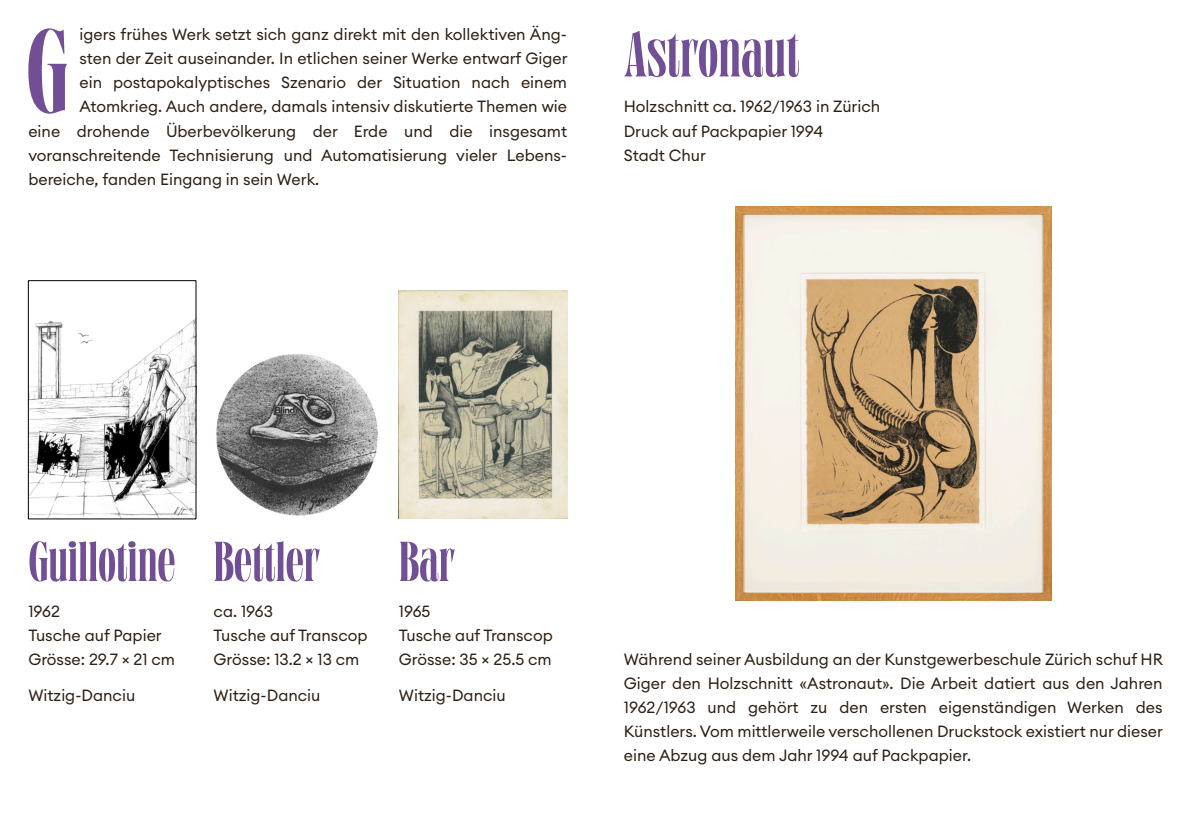
<style>
.page{position:relative;width:1191px;height:840px;background:#fff}
.page>*{position:absolute;margin:0;border:0;box-sizing:border-box;transform-origin:0 0}
.t1{font:118.4px "Grischel";color:#724f94}
.t2{font:64px "Grischel";color:#724f94}
.t3{font:56px "Grischel";letter-spacing:-.005em;color:#724f94}
.t4{font:16px "Euclid Circular A";color:#2e2014}
</style>
<div class="page">
<img style="left:30px;top:320px;width:164px;height:197px">
<div style="left:28px;top:280px;width:168px;height:239px;border:1px solid #000"></div>
<img style="left:216px;top:354px;width:162px;height:162px">
<img style="left:399px;top:290px;width:168px;height:228px">
<img style="left:735px;top:206px;width:316px;height:394px">
<p class="t1" style="left:26px;top:24px;width:44px">G</p>
<p class="t4" style="left:79px;top:27px;width:489px">igers frühes Werk setzt sich ganz direkt mit den kollektiven Äng-</p>
<p class="t4" style="left:79px;top:51px;width:489px">sten der Zeit auseinander. In etlichen seiner Werke entwarf Giger</p>
<p class="t4" style="left:79px;top:75px;width:489px">ein postapokalyptisches Szenario der Situation nach einem</p>
<p class="t4" style="left:79px;top:99px;width:489px">Atomkrieg. Auch andere, damals intensiv diskutierte Themen wie</p>
<p class="t4" style="left:28px;top:123px;width:540px">eine drohende Überbevölkerung der Erde und die insgesamt</p>
<p class="t4" style="left:28px;top:147px;width:540px">voranschreitende Technisierung und Automatisierung vieler Lebens-</p>
<p class="t4" style="left:28px;top:171px;width:292px">bereiche, fanden Eingang in sein Werk.</p>
<p class="t2" style="left:624px;top:28px;width:177px">Astronaut</p>
<p class="t4" style="left:624px;top:99px;width:258px">Holzschnitt ca. 1962/1963 in Zürich</p>
<p class="t4" style="left:624px;top:123px;width:201px">Druck auf Packpapier 1994</p>
<p class="t4" style="left:624px;top:147px;width:84px">Stadt Chur</p>
<p class="t3" style="left:28px;top:538px;width:149px">Guillotine</p>
<p class="t4" style="left:28px;top:603px;width:33px">1962</p>
<p class="t4" style="left:28px;top:627px;width:135px">Tusche auf Papier</p>
<p class="t4" style="left:28px;top:651px;width:148px">Grösse: 29.7 × 21 cm</p>
<p class="t4" style="left:28px;top:687px;width:108px">Witzig-Danciu</p>
<p class="t3" style="left:214px;top:538px;width:107px">Bettler</p>
<p class="t4" style="left:214px;top:603px;width:61px">ca. 1963</p>
<p class="t4" style="left:214px;top:627px;width:155px">Tusche auf Transcop</p>
<p class="t4" style="left:214px;top:651px;width:147px">Grösse: 13.2 × 13 cm</p>
<p class="t4" style="left:214px;top:687px;width:108px">Witzig-Danciu</p>
<p class="t3" style="left:399px;top:538px;width:57px">Bar</p>
<p class="t4" style="left:399px;top:603px;width:33px">1965</p>
<p class="t4" style="left:399px;top:627px;width:155px">Tusche auf Transcop</p>
<p class="t4" style="left:399px;top:651px;width:154px">Grösse: 35 × 25.5 cm</p>
<p class="t4" style="left:399px;top:687px;width:108px">Witzig-Danciu</p>
<p class="t4" style="left:624px;top:651px;width:540px">Während seiner Ausbildung an der Kunstgewerbeschule Zürich schuf HR</p>
<p class="t4" style="left:624px;top:675px;width:540px">Giger den Holzschnitt «Astronaut». Die Arbeit datiert aus den Jahren</p>
<p class="t4" style="left:624px;top:699px;width:540px">1962/1963 und gehört zu den ersten eigenständigen Werken des</p>
<p class="t4" style="left:624px;top:723px;width:540px">Künstlers. Vom mittlerweile verschollenen Druckstock existiert nur dieser</p>
<p class="t4" style="left:624px;top:747px;width:349px">eine Abzug aus dem Jahr 1994 auf Packpapier.</p>
</div>
